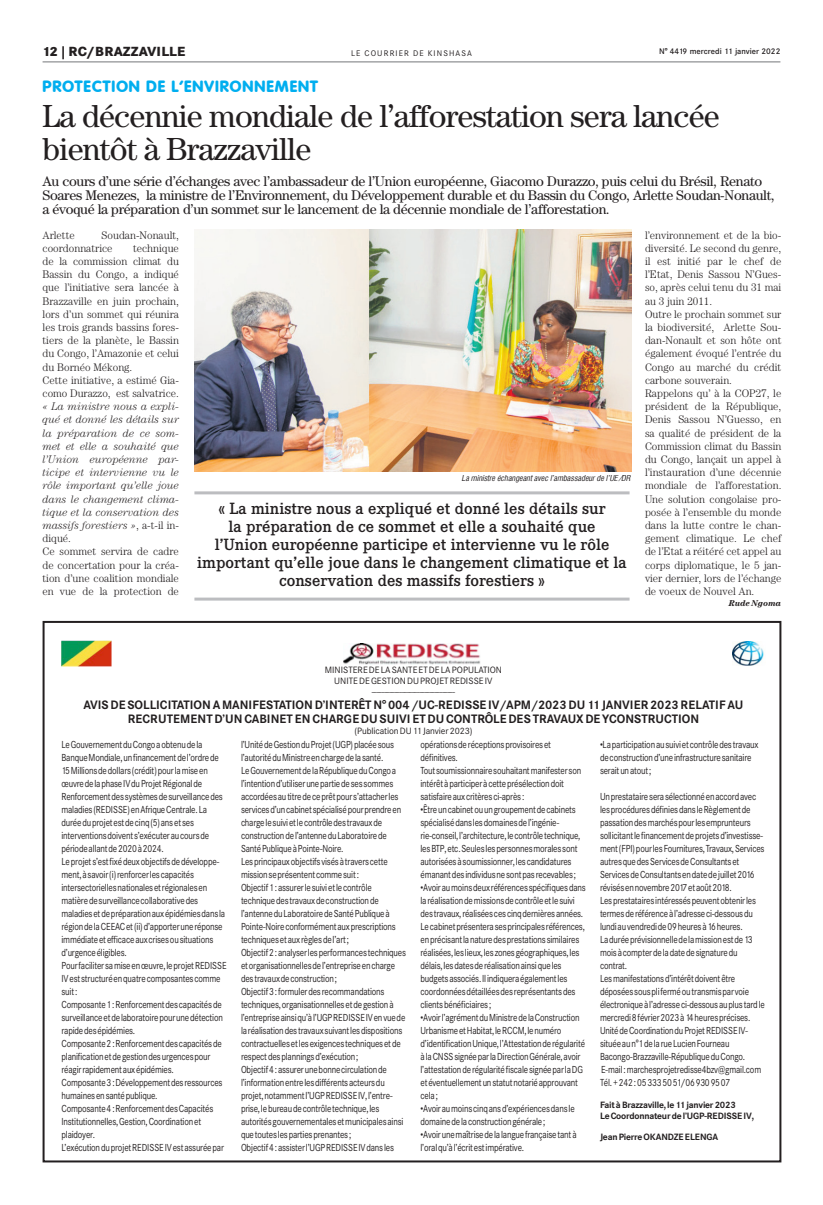
<style>
.page{position:relative;width:823px;height:1205px;background:#fff}
.page>*{position:absolute;margin:0;border:0;box-sizing:border-box;transform-origin:0 0}
.t1{font:32px/33px "Century";letter-spacing:-.025em;color:#231f20}
.t2{font:500 16px/18px "Corporate EBQ";color:#231f20;text-align:center}
.t3{font:800 16px "Corporate Rounded";letter-spacing:.06em;color:#00aeef}
.t4{font:14px/14px "Century";letter-spacing:-.02em;color:#231f20}
.t5{font:800 13px "Corporate SBQ";letter-spacing:.01em;color:#231f20}
.t6{font:700 12px/14.4px "Corporate SBQ";color:#231f20;text-align:center}
.t7{font:300 11px/13.2px "Century";color:#231f20}
.t8{font:italic 300 11px/13.2px "Century";color:#231f20}
.t9{font:10px/13px "Corporate SBQ";letter-spacing:-.025em;color:#231f20;scale:.85 1}
.t10{font:9px/10.8px "Corporate SBQ";color:#231f20;text-align:center}
.t11{font:700 9px/10.8px "Corporate SBQ";letter-spacing:-.025em;color:#231f20}
.t12{font:italic 700 8.5px "Century";color:#231f20}
.t13{font:italic 8px "Corporate Condensed";color:#231f20}
.t14{font:500 8px "Corporate SBQ";color:#231f20}
.t15{font:8px "Corporate SBQ";letter-spacing:.14em;color:#231f20}
.s1{font-style:normal}
</style>
<div class="page">
<hr style="left:43px;top:61px;width:737px;height:1px;background:#757679">
<img style="left:61px;top:640px;width:50px;height:26px">
<img style="left:343px;top:643px;width:137px;height:22px">
<img style="left:732px;top:641px;width:32px;height:24px">
<img style="left:195px;top:230px;width:436px;height:241px">
<hr style="left:194px;top:491px;width:435px;height:3px;background:#bcbdc0">
<hr style="left:194px;top:597px;width:435px;height:3px;background:#bcbdc0">
<h3 class="t5" style="left:43px;top:43px;width:144px">12 | RC/BRAZZAVILLE</h3>
<p class="t15" style="left:351px;top:49px;width:122px">LE COURRIER DE KINSHASA</p>
<p class="t14" style="left:658px;top:46px;width:123px">N° 4419 mercredi 11 janvier 2022</p>
<h2 class="t3" style="left:43px;top:77px;width:277px">PROTECTION DE L’ENVIRONNEMENT</h2>
<h1 class="t1" style="left:43px;top:99px;width:678px">La décennie mondiale de l’afforestation sera lancée bientôt à Brazzaville</h1>
<p class="t4" style="left:43px;top:174px;width:733px">Au cours d’une série d’échanges avec l’ambassadeur de l’Union européenne, Giacomo Durazzo, puis celui du Brésil, Renato<br>Soares Menezes, la ministre de l’Environnement, du Développement durable et du Bassin du Congo, Arlette Soudan-Nonault, a évoqué la préparation d’un sommet sur le lancement de la décennie mondiale de l’afforestation.</p>
<p class="t7" style="left:43px;top:228px;width:138px;text-indent:59px">Soudan-Nonault, coordonnatrice</p>
<p class="t7" style="left:43px;top:228px;width:34px">Arlette</p>
<p class="t7" style="left:43px;top:241px;width:138px;text-indent:90px">technique de la commission climat du<br>Bassin du Congo, a indiqué que l’initiative sera lancée à<br>Brazzaville en juin prochain, lors d’un sommet qui réunira les trois grands bassins fores&shy;tiers de la planète, le Bassin du Congo, l’Amazonie et celui du Bornéo Mékong.<br>Cette initiative, a estimé Gia&shy;como Durazzo, est salvatrice.</p>
<p class="t8" style="left:43px;top:400px;width:138px">« La ministre nous a expli&shy;qué et donné les détails sur la préparation de ce som&shy;met et elle a souhaité que l’Union européenne par&shy;ticipe et intervienne vu le rôle important qu’elle joue dans le changement clima&shy;tique et la conservation des massifs forestiers »<span class="s1">, a-t-il in&shy;diqué.<br>Ce sommet servira de cadre de concertation pour la créa&shy;tion d’une coalition mondiale en vue de la protection de</span></p>
<p class="t13" style="left:461px;top:474px;width:170px">La ministre échangeant avec l’ambassadeur de l’UE /DR</p>
<p class="t2" style="left:197px;top:500px;width:431px">« La ministre nous a expliqué et donné les détails sur<br>la préparation de ce sommet et elle a souhaité que<br>l’Union européenne participe et intervienne vu le rôle important qu’elle joue dans le changement climatique et la conservation des massifs forestiers »</p>
<p class="t7" style="left:644px;top:228px;width:138px">l’environnement et de la bio&shy;diversité. Le second du genre, il est initié par le chef de l’Etat, Denis Sassou N’Gues&shy;so, après celui tenu du 31 mai au 3 juin 2011.<br>Outre le prochain sommet sur la biodiversité, Arlette Sou&shy;dan-Nonault et son hôte ont également évoqué l’entrée du<br>Congo au marché du crédit carbone souverain.<br>Rappelons qu’ à la COP27, le président de la République,<br>Denis Sassou N’Guesso, en sa qualité de président de la<br>Commission climat du Bassin du Congo, lançait un appel à l’instauration d’une décennie mondiale de l’afforestation.<br>Une solution congolaise pro&shy;posée à l’ensemble du monde dans la lutte contre le chan&shy;gement climatique. Le chef de l’Etat a réitéré cet appel au corps diplomatique, le 5 jan&shy;vier dernier, lors de l’échange de voeux de Nouvel An.</p>
<p class="t12" style="left:728px;top:598px;width:54px">Rude Ngoma</p>
<p class="t10" style="left:324px;top:664px;width:179px">MINISTERE DE LA SANTE ET DE LA POPULATION<br>UNITE DE GESTION DU PROJET REDISSE IV ---------------------------------</p>
<p class="t6" style="left:83px;top:698px;width:661px">AVIS DE SOLLICITATION A MANIFESTATION D’INTERÊT N° 004 /UC-REDISSE IV/APM/2023 DU 11 JANVIER 2023 RELATIF AU<br>RECRUTEMENT D’UN CABINET EN CHARGE DU SUIVI ET DU CONTRÔLE DES TRAVAUX DE YCONSTRUCTION</p>
<p class="t10" style="left:354px;top:726px;width:119px">(Publication DU 11 Janvier 2023)</p>
<p class="t9" style="left:61px;top:738px;width:195px">Le Gouvernement du Congo a obtenu de la Banque Mondiale, un financement de l’ordre de 15 Millions de dollars (crédit) pour la mise en œuvre de la phase IV du Projet Régional de Renforcement des systèmes de surveillance des maladies (REDISSE) en Afrique Centrale. La durée du projet est de cinq (5) ans et ses interventions doivent s’exécuter au cours de période allant de 2020 à 2024.<br>Le projet s’est fixé deux objectifs de développe&shy;ment, à savoir (i) renforcer les capacités intersectorielles nationales et régionales en matière de surveillance collaborative des maladies et de préparation aux épidémies dans la région de la CEEAC et (ii) d’apporter une réponse immédiate et efficace aux crises ou situations d’urgence éligibles.<br>Pour faciliter sa mise en œuvre, le projet REDISSE IV est structuré en quatre composantes comme suit :<br>Composante 1 : Renforcement des capacités de surveillance et de laboratoire pour une détection rapide des épidémies.<br>Composante 2 : Renforcement des capacités de planification et de gestion des urgences pour réagir rapidement aux épidémies.<br>Composante 3 : Développement des ressources humaines en santé publique.<br>Composante 4 : Renforcement des Capacités Institutionnelles, Gestion, Coordination et plaidoyer.<br>L’exécution du projet REDISSE IV est assurée par</p>
<p class="t9" style="left:241px;top:738px;width:195px">l’Unité de Gestion du Projet (UGP) placée sous l’autorité du Ministre en charge de la santé.<br>Le Gouvernement de la République du Congo a l’intention d’utiliser une partie de ses sommes accordées au titre de ce prêt pour s’attacher les services d’un cabinet spécialisé pour prendre en charge le suivi et le contrôle des travaux de construction de l’antenne du Laboratoire de Santé Publique à Pointe-Noire.<br>Les principaux objectifs visés à travers cette mission se présentent comme suit :<br>Objectif 1 : assurer le suivi et le contrôle technique des travaux de construction de l’antenne du Laboratoire de Santé Publique à Pointe-Noire conformément aux prescriptions techniques et aux règles de l’art ;<br>Objectif 2 : analyser les performances techniques et organisationnelles de l’entreprise en charge des travaux de construction ;<br>Objectif 3 : formuler des recommandations techniques, organisationnelles et de gestion à l’entreprise ainsi qu’à l’UGP REDISSE IV en vue de la réalisation des travaux suivant les dispositions contractuelles et les exigences techniques et de respect des plannings d’exécution ;<br>Objectif 4 : assurer une bonne circulation de l’information entre les différents acteurs du projet, notamment l’UGP REDISSE IV, l’entre&shy;prise, le bureau de contrôle technique, les autorités gouvernementales et municipales ainsi que toutes les parties prenantes ;<br>Objectif 4 : assister l’UGP REDISSE IV dans les</p>
<p class="t9" style="left:420px;top:738px;width:190px">opérations de réceptions provisoires et définitives.<br>Tout soumissionnaire souhaitant manifester son intérêt à participer à cette présélection doit satisfaire aux critères ci-après :</p>
<p class="t9" style="left:420px;top:803px;width:189px">•Être un cabinet ou un groupement de cabinets spécialisé dans les domaines de l’ingénie&shy;rie-conseil, l’architecture, le contrôle technique, les BTP, etc. Seules les personnes morales sont autorisées à soumissionner, les candidatures émanant des individus ne sont pas recevables ;</p>
<p class="t9" style="left:420px;top:881px;width:196px">•Avoir au moins deux références spécifiques dans la réalisation de missions de contrôle et le suivi des travaux, réalisées ces cinq dernières années.<br>Le cabinet présentera ses principales références, en précisant la nature des prestations similaires réalisées, les lieux, les zones géographiques, les délais, les dates de réalisation ainsi que les budgets associés. Il indiquera également les coordonnées détaillées des représentants des clients bénéficiaires ;</p>
<p class="t9" style="left:420px;top:1011px;width:195px">•Avoir l’agrément du Ministre de la Construction Urbanisme et Habitat, le RCCM, le numéro d’identification Unique, l’Attestation de régularité à la CNSS signée par la Direction Générale, avoir l’attestation de régularité fiscale signée par la DG et éventuellement un statut notarié approuvant cela ;</p>
<p class="t9" style="left:420px;top:1102px;width:183px">•Avoir au moins cinq ans d’expériences dans le domaine de la construction générale ;</p>
<p class="t9" style="left:420px;top:1128px;width:185px">•Avoir une maîtrise de la langue française tant à l’oral qu’à l’écrit est impérative.</p>
<p class="t9" style="left:599px;top:738px;width:188px">•La participation au suivi et contrôle des travaux de construction d’une infrastructure sanitaire serait un atout ;</p>
<p class="t9" style="left:599px;top:790px;width:195px">Un prestataire sera sélectionné en accord avec les procédures définies dans le Règlement de passation des marchés pour les emprunteurs sollicitant le financement de projets d’investisse&shy;ment (FPI) pour les Fournitures, Travaux, Services autres que des Services de Consultants et Services de Consultants en date de juillet 2016 révisés en novembre 2017 et août 2018.<br>Les prestataires intéressés peuvent obtenir les termes de référence à l’adresse ci-dessous du lundi au vendredi de 09 heures à 16 heures.<br>La durée prévisionnelle de la mission est de 13 mois à compter de la date de signature du contrat.<br>Les manifestations d’intérêt doivent être déposées sous pli fermé ou transmis par voie électronique à l’adresse ci-dessous au plus tard le mercredi 8 février 2023 à 14 heures précises.<br>Unité de Coordination du Projet REDISSE IV&shy;située au n°1 de la rue Lucien Fourneau Bacongo-Brazzaville-République du Congo.<br>E-mail : marchesprojetredisse4bzv@gmail.com Tél. + 242 : 05 333 50 51/06 930 95 07</p>
<p class="t11" style="left:599px;top:1099px;width:156px">Fait à Brazzaville, le 11 janvier 2023<br>Le Coordonnateur de l’UGP-REDISSE IV,</p>
<p class="t11" style="left:599px;top:1132px;width:119px">Jean Pierre OKANDZE ELENGA</p>
</div>
